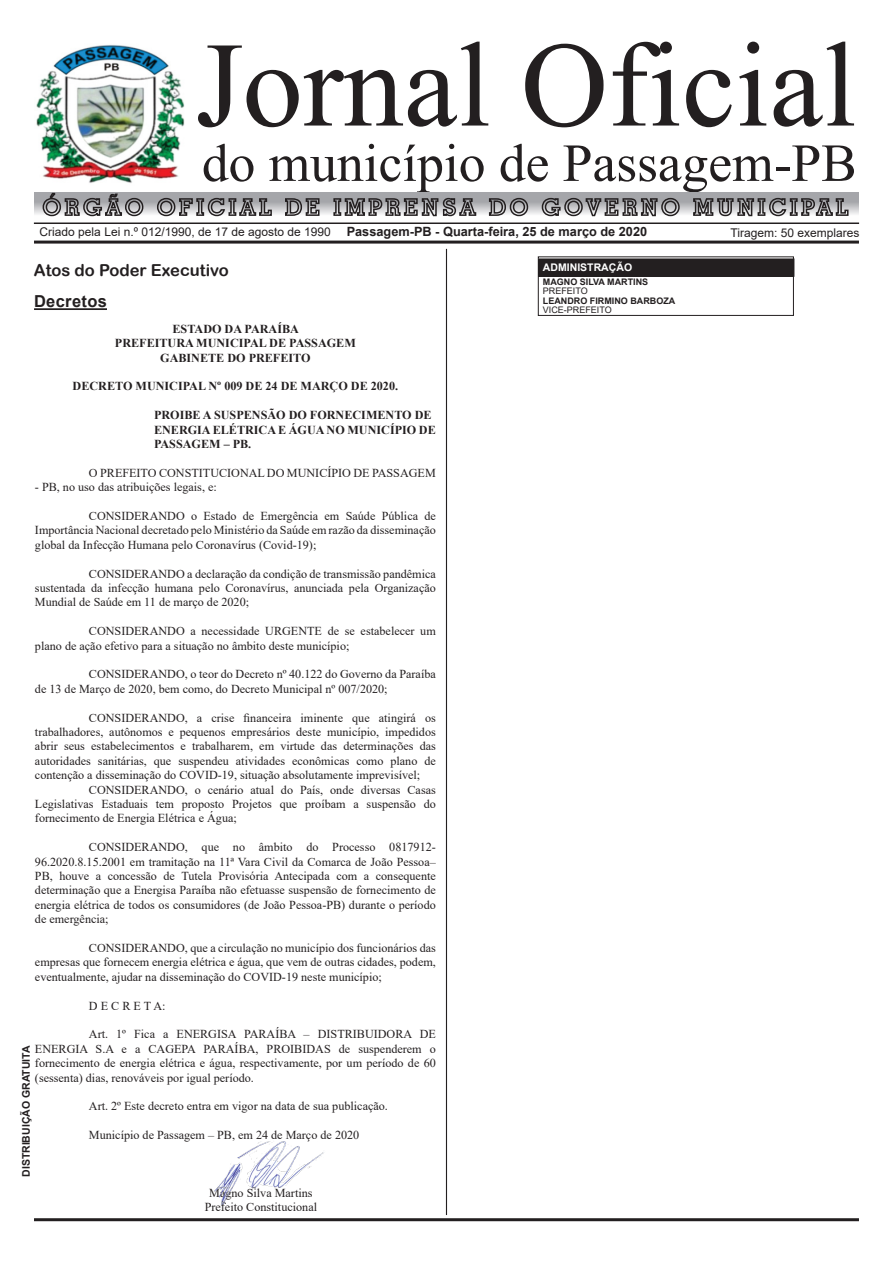
<style>
.page{position:relative;width:893px;height:1263px;background:#fff}
.page>*{position:absolute;margin:0;border:0;box-sizing:border-box;transform-origin:0 0}
.t1{font:156.15px "Kokila";color:#231f20}
.t2{font:69.15px "Kokila";color:#231f20}
.t3{font:16.5px "Arial Rounded MT Bold";color:#231f20}
.t4{font:700 16.5px "Arial";letter-spacing:.02em;color:#231f20}
.t5{font:700 12.75px "Arial";color:#231f20}
.t6{font:12.15px/14.4px "Times New Roman";color:#231f20;text-align:justify}
.t7{font:700 12.15px "Times New Roman";color:#231f20}
.t8{font:12px "Arial";color:#231f20}
.t9{font:700 10.5px "Arial";color:#231f20}
.t10{font:700 10.5px "Arial";color:#fff}
.t11{font:700 9px "Arial";color:#231f20}
.t12{font:9px "Arial";color:#231f20}
</style>
<div class="page">
<img style="left:36px;top:45px;width:149px;height:138px">
<hr style="left:34px;top:1218px;width:825px;height:3px;background:#231f20">
<hr style="left:446px;top:249px;width:1px;height:966px;background:#231f20">
<hr style="left:34px;top:241px;width:825px;height:3px;background:#231f20">
<svg style="left:34px;top:192px;width:825px;height:22px;fill:#a5a6aa"></svg>
<svg style="left:42px;top:192px;width:102px;height:25px"></svg>
<svg style="left:156px;top:197px;width:117px;height:20px"></svg>
<svg style="left:284px;top:197px;width:36px;height:19px"></svg>
<svg style="left:333px;top:193px;width:144px;height:24px"></svg>
<svg style="left:488px;top:197px;width:41px;height:20px"></svg>
<svg style="left:541px;top:197px;width:140px;height:20px"></svg>
<svg style="left:692px;top:193px;width:157px;height:24px"></svg>
<hr style="left:34px;top:222px;width:825px;height:2px;background:#231f20">
<hr style="left:34px;top:308px;width:73px;height:2px;background:#231f20">
<img style="left:214px;top:1141px;width:110px;height:65px">
<div style="left:539px;top:259px;width:255px;height:17px;background:#231f20"></div>
<div style="left:538px;top:259px;width:256px;height:18px;border:1px solid #231f20"></div>
<div style="left:538px;top:256px;width:256px;height:60px;border:1px solid #231f20"></div>
<p class="t1" style="left:195px;top:-8px;width:662px">Jornal Oficial</p>
<p class="t2" style="left:202px;top:122px;width:656px">do município de Passagem-PB</p>
<p class="t8" style="left:40px;top:223px;width:293px">Criado pela Lei n.º 012/1990, de 17 de agosto de 1990</p>
<p class="t5" style="left:347px;top:223px;width:302px">Passagem-PB - Quarta-feira, 25 de março de 2020</p>
<p class="t8" style="left:730px;top:224px;width:130px">Tiragem: 50 exemplares</p>
<p class="t3" style="left:34px;top:260px;width:196px">Atos do Poder Executivo</p>
<p class="t4" style="left:34px;top:290px;width:74px">Decretos</p>
<p class="t7" style="left:172px;top:320px;width:128px">ESTADO DA PARAÍBA</p>
<p class="t7" style="left:115px;top:334px;width:242px">PREFEITURA MUNICIPAL DE PASSAGEM</p>
<p class="t7" style="left:160px;top:349px;width:152px">GABINETE DO PREFEITO</p>
<p class="t7" style="left:73px;top:377px;width:327px">DECRETO MUNICIPAL Nº 009 DE 24 DE MARÇO DE 2020.</p>
<p class="t7" style="left:154px;top:406px;width:279px">PROIBE A SUSPENSÃO DO FORNECIMENTO DE</p>
<p class="t7" style="left:154px;top:421px;width:283px">ENERGIA ELÉTRICA E ÁGUA NO MUNICÍPIO DE</p>
<p class="t7" style="left:154px;top:435px;width:99px">PASSAGEM – PB.</p>
<p class="t6" style="left:89px;top:465px;width:348px">O PREFEITO CONSTITUCIONAL DO MUNICÍPIO DE PASSAGEM</p>
<p class="t6" style="left:35px;top:479px;width:183px">- PB, no uso das atribuições legais, e:</p>
<p class="t6" style="left:35px;top:508px;width:402px;text-indent:54px">CONSIDERANDO o Estado de Emergência em Saúde Pública de Importância Nacional decretado pelo Ministério da Saúde em razão da disseminação global da Infecção Humana pelo Coronavírus (Covid-19);</p>
<p class="t6" style="left:35px;top:566px;width:402px;text-indent:54px">CONSIDERANDO a declaração da condição de transmissão pandêmica sustentada da infecção humana pelo Coronavírus, anunciada pela Organização Mundial de Saúde em 11 de março de 2020;</p>
<p class="t6" style="left:35px;top:623px;width:402px;text-indent:54px">CONSIDERANDO a necessidade URGENTE de se estabelecer um plano de ação efetivo para a situação no âmbito deste município;</p>
<p class="t6" style="left:35px;top:667px;width:402px;text-indent:54px">CONSIDERANDO, o teor do Decreto nº 40.122 do Governo da Paraíba de 13 de Março de 2020, bem como, do Decreto Municipal nº 007/2020;</p>
<p class="t6" style="left:35px;top:710px;width:402px;text-indent:54px">CONSIDERANDO, a crise financeira iminente que atingirá os trabalhadores, autônomos e pequenos empresários deste município, impedidos abrir seus estabelecimentos e trabalharem, em virtude das determinações das autoridades sanitárias, que suspendeu atividades econômicas como plano de contenção a disseminação do COVID-19, situação absolutamente imprevisível;</p>
<p class="t6" style="left:35px;top:782px;width:402px;text-indent:54px">CONSIDERANDO, o cenário atual do País, onde diversas Casas Legislativas Estaduais tem proposto Projetos que proíbam a suspensão do fornecimento de Energia Elétrica e Água;</p>
<p class="t6" style="left:35px;top:839px;width:402px;text-indent:54px">CONSIDERANDO, que no âmbito do Processo 0817912- 96.2020.8.15.2001 em tramitação na 11ª Vara Civil da Comarca de João Pessoa– PB, houve a concessão de Tutela Provisória Antecipada com a consequente determinação que a Energisa Paraíba não efetuasse suspensão de fornecimento de energia elétrica de todos os consumidores (de João Pessoa-PB) durante o período de emergência;</p>
<p class="t6" style="left:35px;top:940px;width:402px;text-indent:54px">CONSIDERANDO, que a circulação no município dos funcionários das empresas que fornecem energia elétrica e água, que vem de outras cidades, podem, eventualmente, ajudar na disseminação do COVID-19 neste município;</p>
<p class="t6" style="left:89px;top:998px;width:78px">D E C R E T A:</p>
<p class="t6" style="left:35px;top:1027px;width:402px;text-indent:54px">Art. 1º Fica a ENERGISA PARAÍBA – DISTRIBUIDORA DE ENERGIA S.A e a CAGEPA PARAÍBA, PROIBIDAS de suspenderem o fornecimento de energia elétrica e água, respectivamente, por um período de 60 (sessenta) dias, renováveis por igual período.</p>
<p class="t6" style="left:89px;top:1099px;width:300px">Art. 2º Este decreto entra em vigor na data de sua publicação.</p>
<p class="t6" style="left:89px;top:1127px;width:272px">Município de Passagem – PB, em 24 de Março de 2020</p>
<p class="t9" style="left:19px;top:1177px;width:133px;rotate:-90deg">DISTRIBUIÇÃO GRATUITA</p>
<p class="t6" style="left:209px;top:1185px;width:105px">Magno Silva Martins</p>
<p class="t6" style="left:205px;top:1199px;width:114px">Prefeito Constitucional</p>
<p class="t10" style="left:543px;top:260px;width:91px">ADMINISTRAÇÃO</p>
<p class="t11" style="left:543px;top:275px;width:107px">MAGNO SILVA MARTINS</p>
<p class="t12" style="left:543px;top:284px;width:46px">PREFEITO</p>
<p class="t11" style="left:543px;top:294px;width:134px">LEANDRO FIRMINO BARBOZA</p>
<p class="t12" style="left:543px;top:304px;width:70px">VICE-PREFEITO</p>
</div>
